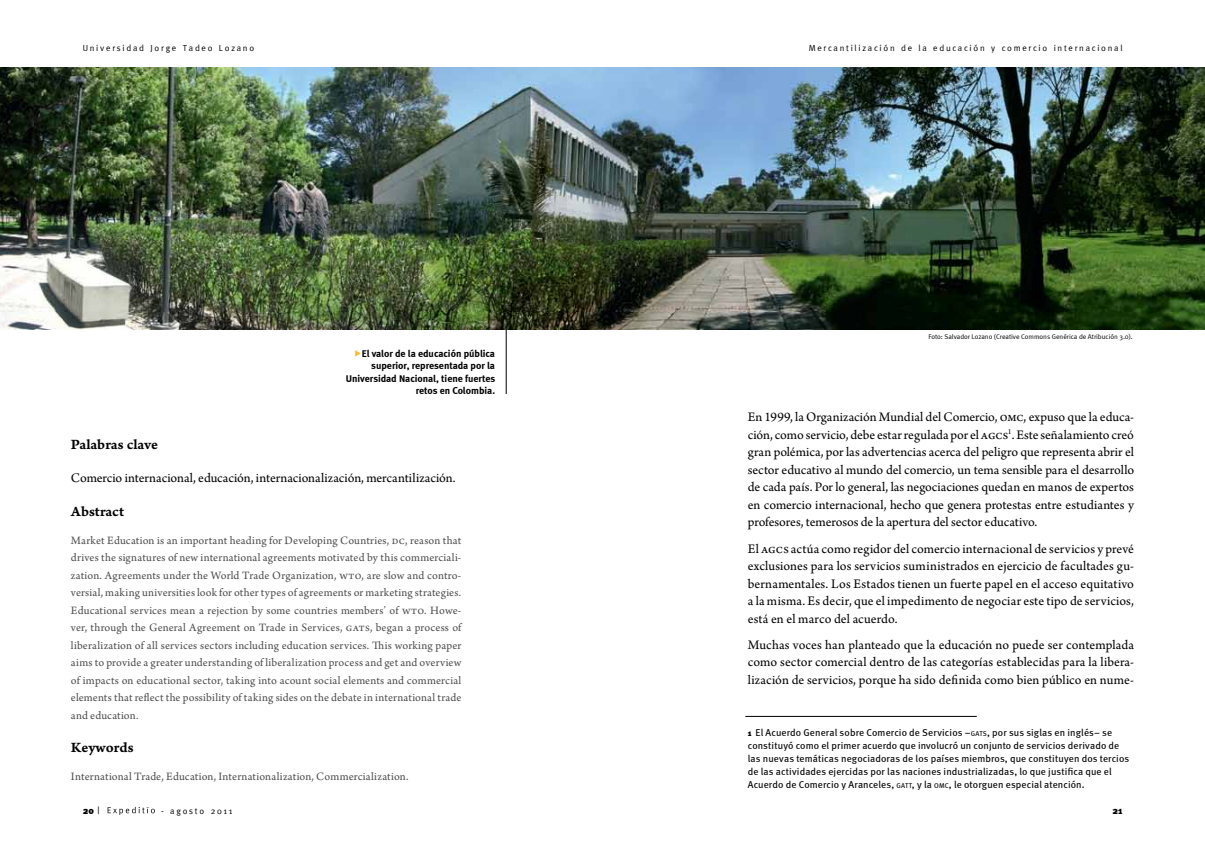
<style>
.page{position:relative;width:1205px;height:851px;background:#fff}
.page>*{position:absolute;margin:0;border:0;box-sizing:border-box;transform-origin:0 0}
.t1{font:15px "Arno Pro Smbd Caption";letter-spacing:-.005em;color:#000}
.t2{font:13.75px/17.5px "Arno Pro";letter-spacing:.01em;color:#000;text-align:justify}
.t3{font:11.88px/17.5px "Arno Pro";letter-spacing:.025em;color:#4d4d4f;text-align:justify}
.t4{font:10px/13.1px "Meta";letter-spacing:.01em;color:#000}
.t5{font:700 10px/12.5px "Meta";color:#000;text-align:right}
.t6{font:900 10px "Meta";color:#000}
.t7{font:8.75px "Meta Normal";letter-spacing:.2em;color:#000}
.t8{font:6.88px "Meta Normal";color:#000}
.s1{font-family:"Meta Normal";font-weight:400}
.s2{font-weight:900;font-size:8.75px}
.s3{font-size:7px}
</style>
<div class="page">
<svg style="left:108px;top:806px;width:47px;height:8px"></svg>
<img style="left:0;top:68px;width:1205px;height:261px">
<hr style="left:506px;top:330px;width:1px;height:64px;background:#000">
<hr style="left:745px;top:716px;width:232px;height:1px;background:#000">
<p class="t7" style="left:83px;top:43px;width:173px">Universidad Jorge Tadeo Lozano</p>
<p class="t5" style="left:346px;top:347px;width:151px">El valor de la educación pública superior, representada por la<br>Universidad Nacional, tiene fuertes retos en Colombia.</p>
<p class="t1" style="left:71px;top:435px;width:89px">Palabras clave</p>
<p class="t2" style="left:71px;top:470px;width:386px">Comercio internacional, educación, internacionalización, mercantilización.</p>
<p class="t1" style="left:71px;top:502px;width:55px">Abstract</p>
<p class="t3" style="left:71px;top:532px;width:393px">Market Education is an important heading for Developing Countries, dc, reason that drives the signatures of new international agreements motivated by this commerciali&shy;zation. Agreements under the World Trade Organization, wto, are slow and contro&shy;versial, making universities look for other types of agreements or marketing strategies.<br>Educational services mean a rejection by some countries members’ of wto. Howe&shy;ver, through the General Agreement on Trade in Services, gats, began a process of liberalization of all services sectors including education services. This working paper aims to provide a greater understanding of liberalization process and get and overview of impacts on educational sector, taking into acount social elements and commercial elements that reflect the possibility of taking sides on the debate in international trade and education.</p>
<p class="t1" style="left:71px;top:738px;width:64px">Keywords</p>
<p class="t3" style="left:71px;top:768px;width:339px">International Trade, Education, Internationalization, Commercialization.</p>
<p class="t6" style="left:83px;top:804px;width:18px">20 <span class="s1">|</span></p>
<p class="t7" style="left:161px;top:805px;width:73px">- agosto 2011</p>
<p class="t7" style="left:809px;top:43px;width:315px">Mercantilización de la educación y comercio internacional</p>
<p class="t8" style="left:928px;top:333px;width:206px">Foto: Salvador Lozano (Creative Commons Genérica de Atribución 3.0).</p>
<p class="t2" style="left:748px;top:409px;width:388px">En 1999, la Organización Mundial del Comercio, omc, expuso que la educa&shy;ción, como servicio, debe estar regulada por el agcs<sup>1</sup>. Este señalamiento creó gran polémica, por las advertencias acerca del peligro que representa abrir el sector educativo al mundo del comercio, un tema sensible para el desarrollo de cada país. Por lo general, las negociaciones quedan en manos de expertos en comercio internacional, hecho que genera protestas entre estudiantes y profesores, temerosos de la apertura del sector educativo.</p>
<p class="t2" style="left:748px;top:540px;width:388px">El agcs actúa como regidor del comercio internacional de servicios y prevé exclusiones para los servicios suministrados en ejercicio de facultades gu&shy;bernamentales. Los Estados tienen un fuerte papel en el acceso equitativo a la misma. Es decir, que el impedimento de negociar este tipo de servicios, está en el marco del acuerdo.</p>
<p class="t2" style="left:748px;top:636px;width:388px">Muchas voces han planteado que la educación no puede ser contemplada como sector comercial dentro de las categorías establecidas para la libera&shy;lización de servicios, porque ha sido definida como bien público en nume-</p>
<p class="t4" style="left:748px;top:725px;width:383px"><span class="s2">1</span> El Acuerdo General sobre Comercio de Servicios –<span class="s3">GATS</span>, por sus siglas en inglés– se constituyó como el primer acuerdo que involucró un conjunto de servicios derivado de las nuevas temáticas negociadoras de los países miembros, que constituyen dos tercios de las actividades ejercidas por las naciones industrializadas, lo que justifica que el Acuerdo de Comercio y Aranceles, <span class="s3">GATT</span>, y la <span class="s3">OMC</span> , le otorguen especial atención.</p>
<p class="t6" style="left:1112px;top:804px;width:12px">21</p>
</div>
